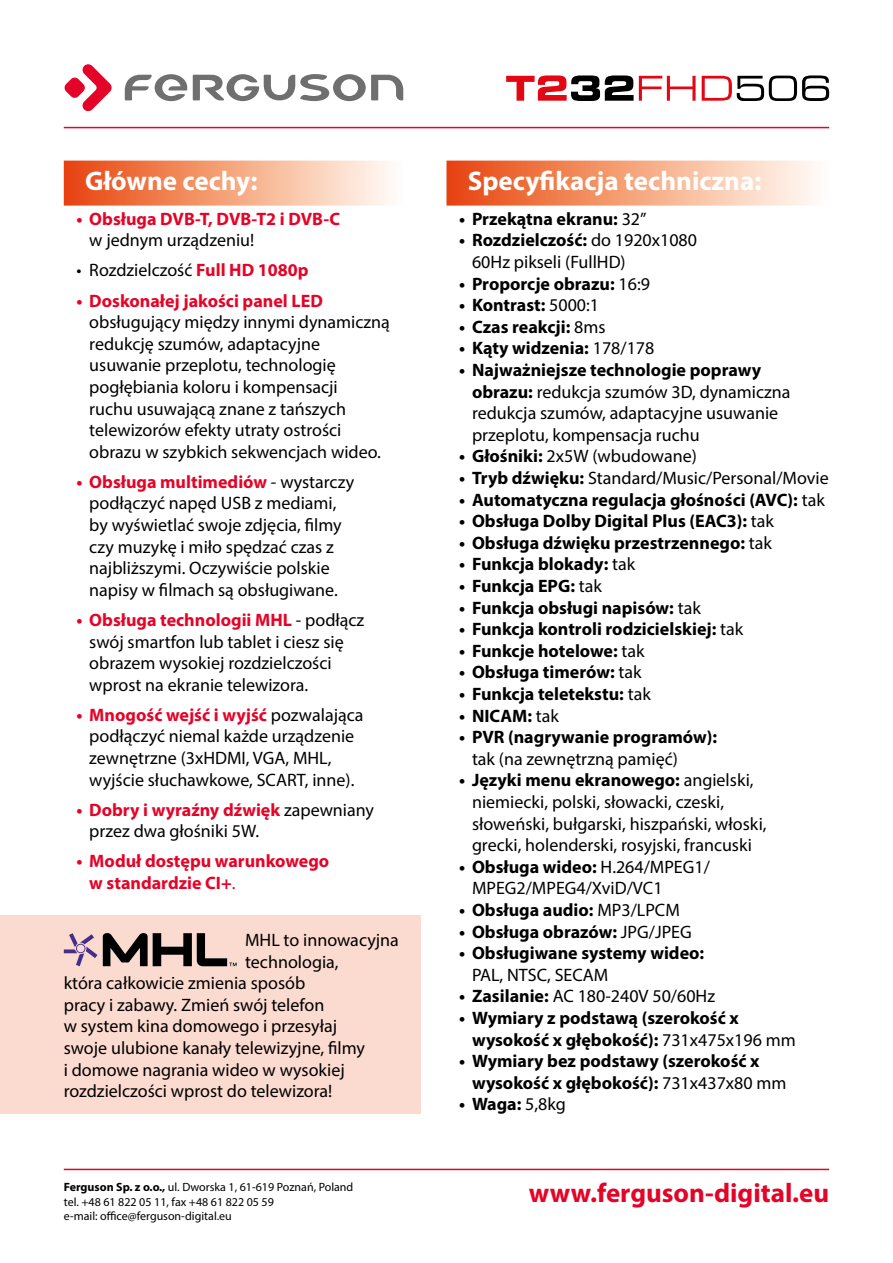
<style>
.page{position:relative;width:893px;height:1263px;background:#fff}
.page>*{position:absolute;margin:0;border:0;box-sizing:border-box;transform-origin:0 0}
.t1{font:700 27px "Myriad Pro";color:#fff}
.t2{font:700 27px "Myriad Pro";color:#e40428}
.t3{font:18px/21.6px "Myriad Pro";color:#000}
.t4{font:700 18px/21.6px "Myriad Pro";color:#000}
.t5{font:700 18px/21.6px "Myriad Pro";color:#e40428}
.t6{font:12px/14.4px "Myriad Pro";color:#000}
.s1{font-weight:700;color:#e40428}
.s2{font-weight:400}
.s3{font-weight:700}
</style>
<div class="page">
<hr style="left:64px;top:127px;width:765px;height:1px;background:#e40428">
<svg style="left:64px;top:64px;width:48px;height:48px"></svg>
<svg style="left:125px;top:74px;width:62px;height:27px"></svg>
<svg style="left:193px;top:74px;width:210px;height:27px"></svg>
<hr style="left:64px;top:1169px;width:765px;height:1px;background:#e40428">
<svg style="left:702px;top:75px;width:127px;height:26px"></svg>
<svg style="left:506px;top:75px;width:190px;height:26px"></svg>
<div style="left:0;top:915px;width:421px;height:199px;background:#fbdacf"></div>
<div style="left:64px;top:161px;width:340px;height:45px;background:linear-gradient(to right,#e8470a,#fffffa)"></div>
<div style="left:446px;top:161px;width:383px;height:45px;background:linear-gradient(to right,#e84609,#fffffa)"></div>
<svg style="left:64px;top:933px;width:173px;height:33px"></svg>
<h1 class="t1" style="left:85px;top:164px;width:174px">Główne cechy:</h1>
<p class="t5" style="left:77px;top:207px;width:265px">• Obsługa DVB-T, DVB-T2 i DVB-C</p>
<p class="t3" style="left:89px;top:229px;width:167px">w jednym urządzeniu!</p>
<p class="t3" style="left:77px;top:259px;width:234px">• Rozdzielczość <span class="s1">Full HD 1080p</span></p>
<p class="t5" style="left:77px;top:289px;width:248px">• Doskonałej jakości panel LED</p>
<p class="t3" style="left:89px;top:311px;width:302px">obsługujący między innymi dynamiczną redukcję szumów, adaptacyjne usuwanie przeplotu, technologię pogłębiania koloru i kompensacji<br>ruchu usuwającą znane z tańszych telewizorów efekty utraty ostrości obrazu w szybkich sekwencjach wideo.</p>
<p class="t3" style="left:89px;top:471px;width:266px;text-indent:-13px"><span class="s1">• Obsługa multimediów</span> - wystarczy podłączyć napęd USB z mediami, by wyświetlać swoje zdjęcia, filmy czy muzykę i miło spędzać czas z najbliższymi. Oczywiście polskie napisy w filmach są obsługiwane.</p>
<p class="t3" style="left:89px;top:609px;width:276px;text-indent:-13px"><span class="s1">• Obsługa technologii MHL</span> - podłącz swój smartfon lub tablet i ciesz się obrazem wysokiej rozdzielczości wprost na ekranie telewizora.</p>
<p class="t3" style="left:89px;top:704px;width:276px;text-indent:-13px"><span class="s1">• Mnogość wejść i wyjść</span> pozwalająca podłączyć niemal każde urządzenie zewnętrzne (3xHDMI, VGA, MHL, wyjście słuchawkowe, SCART, inne).</p>
<p class="t3" style="left:89px;top:799px;width:286px;text-indent:-13px"><span class="s1">• Dobry i wyraźny dźwięk</span> zapewniany przez dwa głośniki 5W.</p>
<p class="t5" style="left:89px;top:850px;width:241px;text-indent:-13px">• Moduł dostępu warunkowego w standardzie CI+<span class="s2">.</span></p>
<p class="t3" style="left:245px;top:929px;width:155px">MHL to innowacyjna</p>
<p class="t3" style="left:245px;top:950px;width:95px">technologia,</p>
<p class="t3" style="left:64px;top:972px;width:243px">która całkowicie zmienia sposób</p>
<p class="t3" style="left:64px;top:993px;width:262px">pracy i zabawy. Zmień swój telefon</p>
<p class="t3" style="left:64px;top:1015px;width:275px">w system kina domowego i przesyłaj</p>
<p class="t3" style="left:64px;top:1037px;width:303px">swoje ulubione kanały telewizyjne, filmy</p>
<p class="t3" style="left:64px;top:1058px;width:283px">i domowe nagrania wideo w wysokiej</p>
<p class="t3" style="left:64px;top:1080px;width:270px">rozdzielczości wprost do telewizora!</p>
<h1 class="t1" style="left:468px;top:164px;width:295px">Specyfikacja techniczna:</h1>
<p class="t4" style="left:459px;top:207px;width:189px">• Przekątna ekranu: <span class="s2">32”</span></p>
<p class="t3" style="left:472px;top:229px;width:227px;text-indent:-13px"><span class="s3">• Rozdzielczość:</span> do 1920x1080<br>60Hz pikseli (FullHD)</p>
<p class="t4" style="left:459px;top:272px;width:192px">• Proporcje obrazu: <span class="s2">16:9</span></p>
<p class="t4" style="left:459px;top:294px;width:141px">• Kontrast: <span class="s2">5000:1</span></p>
<p class="t4" style="left:459px;top:315px;width:148px">• Czas reakcji: <span class="s2">8ms</span></p>
<p class="t4" style="left:459px;top:337px;width:197px">• Kąty widzenia: <span class="s2">178/178</span></p>
<p class="t3" style="left:472px;top:359px;width:320px;text-indent:-13px"><span class="s3">• Najważniejsze technologie poprawy obrazu:</span> redukcja szumów 3D, dynamiczna redukcja szumów, adaptacyjne usuwanie przeplotu, kompensacja ruchu</p>
<p class="t3" style="left:459px;top:445px;width:239px"><span class="s3">• Głośniki:</span> 2x5W (wbudowane)</p>
<p class="t3" style="left:459px;top:467px;width:371px"><span class="s3">• Tryb dźwięku:</span> Standard/Music/Personal/Movie</p>
<p class="t4" style="left:459px;top:488px;width:367px">• Automatyczna regulacja głośności (AVC): <span class="s2">tak</span></p>
<p class="t4" style="left:459px;top:510px;width:316px">• Obsługa Dolby Digital Plus (EAC3): <span class="s2">tak</span></p>
<p class="t4" style="left:459px;top:531px;width:314px">• Obsługa dźwięku przestrzennego: <span class="s2">tak</span></p>
<p class="t4" style="left:459px;top:553px;width:178px">• Funkcja blokady: <span class="s2">tak</span></p>
<p class="t4" style="left:459px;top:574px;width:144px">• Funkcja EPG: <span class="s2">tak</span></p>
<p class="t4" style="left:459px;top:596px;width:243px">• Funkcja obsługi napisów: <span class="s2">tak</span></p>
<p class="t4" style="left:459px;top:618px;width:286px">• Funkcja kontroli rodzicielskiej: <span class="s2">tak</span></p>
<p class="t4" style="left:459px;top:639px;width:187px">• Funkcje hotelowe: <span class="s2">tak</span></p>
<p class="t4" style="left:459px;top:661px;width:184px">• Obsługa timerów: <span class="s2">tak</span></p>
<p class="t4" style="left:459px;top:682px;width:193px">• Funkcja teletekstu: <span class="s2">tak</span></p>
<p class="t4" style="left:459px;top:704px;width:101px">• NICAM: <span class="s2">tak</span></p>
<p class="t4" style="left:459px;top:726px;width:259px">• PVR (nagrywanie programów):</p>
<p class="t3" style="left:472px;top:748px;width:207px">tak (na zewnętrzną pamięć)</p>
<p class="t3" style="left:472px;top:769px;width:296px;text-indent:-13px"><span class="s3">• Języki menu ekranowego:</span> angielski, niemiecki, polski, słowacki, czeski, słoweński, bułgarski, hiszpański, włoski, grecki, holenderski, rosyjski, francuski</p>
<p class="t3" style="left:472px;top:856px;width:239px;text-indent:-13px"><span class="s3">• Obsługa wideo:</span> H.264/MPEG1/<br>MPEG2/MPEG4/XviD/VC1</p>
<p class="t4" style="left:459px;top:898px;width:222px">• Obsługa audio: <span class="s2">MP3/LPCM</span></p>
<p class="t4" style="left:459px;top:920px;width:234px">• Obsługa obrazów: <span class="s2">JPG/JPEG</span></p>
<p class="t4" style="left:459px;top:942px;width:246px">• Obsługiwane systemy wideo:</p>
<p class="t3" style="left:472px;top:964px;width:138px">PAL, NTSC, SECAM</p>
<p class="t3" style="left:459px;top:985px;width:257px"><span class="s3">• Zasilanie:</span> AC 180-240V 50/60Hz</p>
<p class="t4" style="left:472px;top:1006px;width:325px;text-indent:-13px">• Wymiary z podstawą (szerokość x wysokość x głębokość): <span class="s2">731x475x196 mm</span></p>
<p class="t4" style="left:472px;top:1050px;width:316px;text-indent:-13px">• Wymiary bez podstawy (szerokość x wysokość x głębokość): <span class="s2">731x437x80 mm</span></p>
<p class="t4" style="left:459px;top:1093px;width:108px">• Waga: <span class="s2">5,8kg</span></p>
<p class="t6" style="left:64px;top:1180px;width:291px"><span class="s3">Ferguson Sp. z o.o.,</span> ul. Dworska 1, 61-619 Poznań, Poland tel. +48 61 822 05 11, fax +48 61 822 05 59<br>e-mail: office@ferguson-digital.eu</p>
<h1 class="t2" style="left:529px;top:1176px;width:302px">www.ferguson-digital.eu</h1>
</div>
